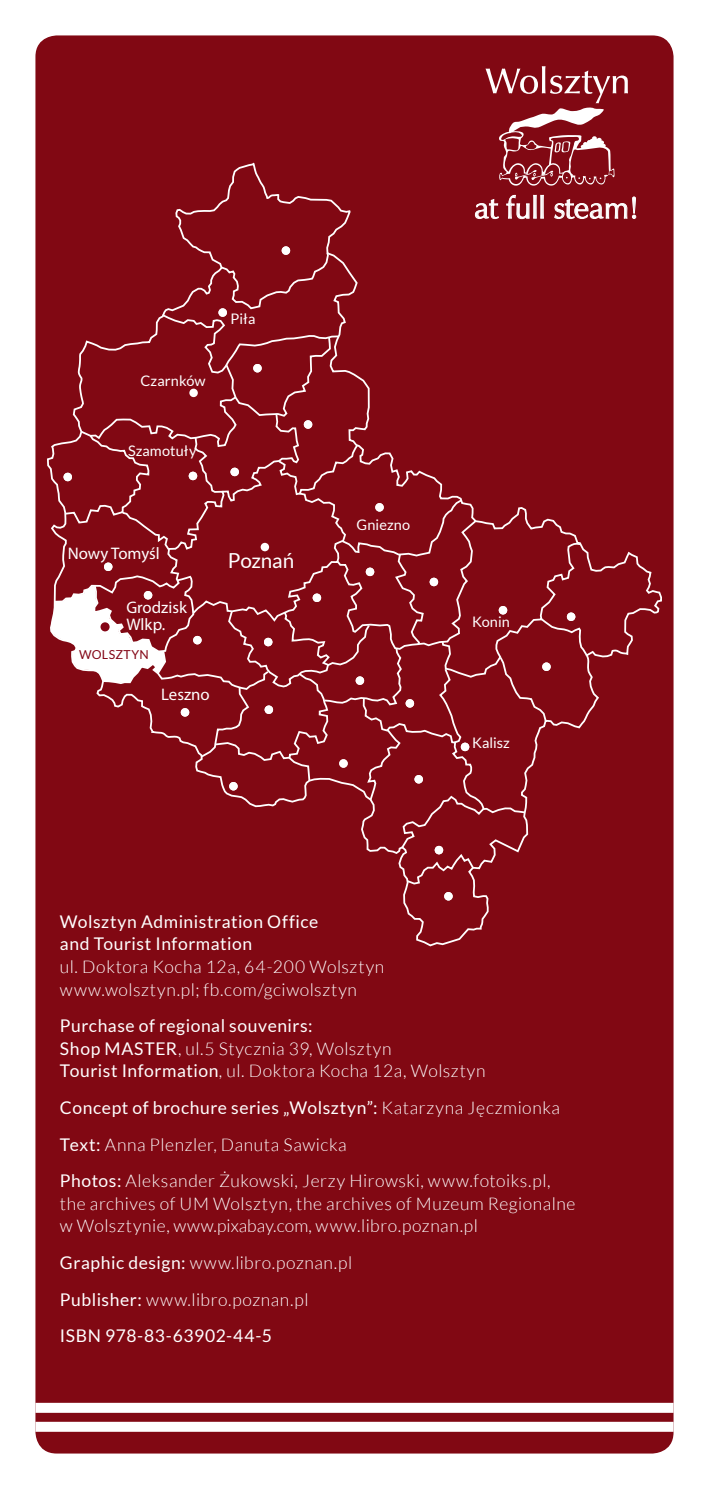
<style>
.page{position:relative;width:709px;height:1489px;background:#fff}
.page>*{position:absolute;margin:0;border:0;box-sizing:border-box;transform-origin:0 0}
.t1{font:31.25px "Zapf Humnst PL";color:#fff}
.t2{font:20.75px "Lato";letter-spacing:-.01em;color:#fff}
.t3{font:300 17.5px/22.5px "Lato";letter-spacing:.03em;color:#fff}
.t4{font:17.5px/22.5px "Lato";letter-spacing:.03em;color:#fff}
.t5{font:16.75px/17px "Myriad Pro";color:#fff}
.t6{font:14.5px "Lato";letter-spacing:.005em;color:#fff}
.t7{font:12.25px "Lato";letter-spacing:.02em;color:#830515}
.s1{font-weight:300}
.s2{font-weight:400}
</style>
<div class="page">
<div style="left:35px;top:35px;width:638px;height:1418px;background:#810813;border-radius:21px"></div>
<svg style="left:47px;top:162px;width:615px;height:785px"></svg>
<div style="left:282px;top:247px;width:7px;height:7px;background:#fff;border-radius:50%"></div>
<div style="left:282px;top:246px;width:8px;height:9px;border:2px solid #fff;border-radius:50%"></div>
<div style="left:445px;top:892px;width:7px;height:7px;background:#fff;border-radius:50%"></div>
<div style="left:444px;top:892px;width:8px;height:8px;border:2px solid #fff;border-radius:50%"></div>
<svg style="left:51px;top:251px;width:538px;height:634px"></svg>
<div style="left:181px;top:708px;width:8px;height:8px;border:2px solid #fff;border-radius:50%"></div>
<div style="left:190px;top:472px;width:6px;height:7px;background:#fff;border-radius:50%"></div>
<div style="left:189px;top:471px;width:8px;height:9px;border:2px solid #fff;border-radius:50%"></div>
<div style="left:35px;top:1402px;width:638px;height:10px;background:#fff"></div>
<div style="left:35px;top:1421px;width:638px;height:10px;background:#fff"></div>
<svg style="left:475px;top:66px;width:161px;height:153px"></svg>
<p class="t6" style="left:140px;top:373px;width:67px">Czarnków</p>
<p class="t6" style="left:128px;top:442px;width:70px">Szamotuły</p>
<p class="t6" style="left:230px;top:310px;width:26px">Piła</p>
<p class="t5" style="left:68px;top:544px;width:93px">Nowy Tomyśl</p>
<p class="t5" style="left:126px;top:598px;width:62px">Grodzisk<br>Wlkp.</p>
<p class="t7" style="left:79px;top:648px;width:71px">WOLSZTYN</p>
<p class="t5" style="left:161px;top:685px;width:50px">Leszno</p>
<p class="t2" style="left:228px;top:549px;width:68px">Poznań</p>
<h1 class="t1" style="left:474px;top:189px;width:166px">at full steam!</h1>
<p class="t6" style="left:356px;top:517px;width:55px">Gniezno</p>
<p class="t6" style="left:472px;top:613px;width:39px">Konin</p>
<p class="t6" style="left:472px;top:735px;width:39px">Kalisz</p>
<p class="t4" style="left:60px;top:910px;width:260px">Wolsztyn Administration Office and Tourist Information</p>
<p class="t3" style="left:60px;top:955px;width:326px">ul. Doktora Kocha 12a, 64-200 Wolsztyn www.wolsztyn.pl; fb.com/gciwolsztyn</p>
<p class="t4" style="left:60px;top:1014px;width:427px">Purchase of regional souvenirs:<br>Shop MASTER<span class="s1">, ul.5 Stycznia 39, Wolsztyn<br></span>Tourist Information<span class="s1">, ul. Doktora Kocha 12a, Wolsztyn</span></p>
<p class="t3" style="left:60px;top:1089px;width:501px;line-height:36.8px"><span class="s2">Concept of brochure series „Wolsztyn”:</span> Katarzyna Jęczmionka<br><span class="s2">Text:</span> Anna Plenzler, Danuta Sawicka<br><span class="s2">Photos:</span> Aleksander Żukowski, Jerzy Hirowski, www.fotoiks.pl,</p>
<p class="t3" style="left:60px;top:1192px;width:517px">the archives of UM Wolsztyn, the archives of Muzeum Regionalne w Wolsztynie, www.pixabay.com, www.libro.poznan.pl</p>
<p class="t4" style="left:60px;top:1244px;width:294px;line-height:36.8px">Graphic design: <span class="s1">www.libro.poznan.pl<br></span>Publisher: <span class="s1">www.libro.poznan.pl<br></span>ISBN 978-83-63902-44-5</p>
</div>
